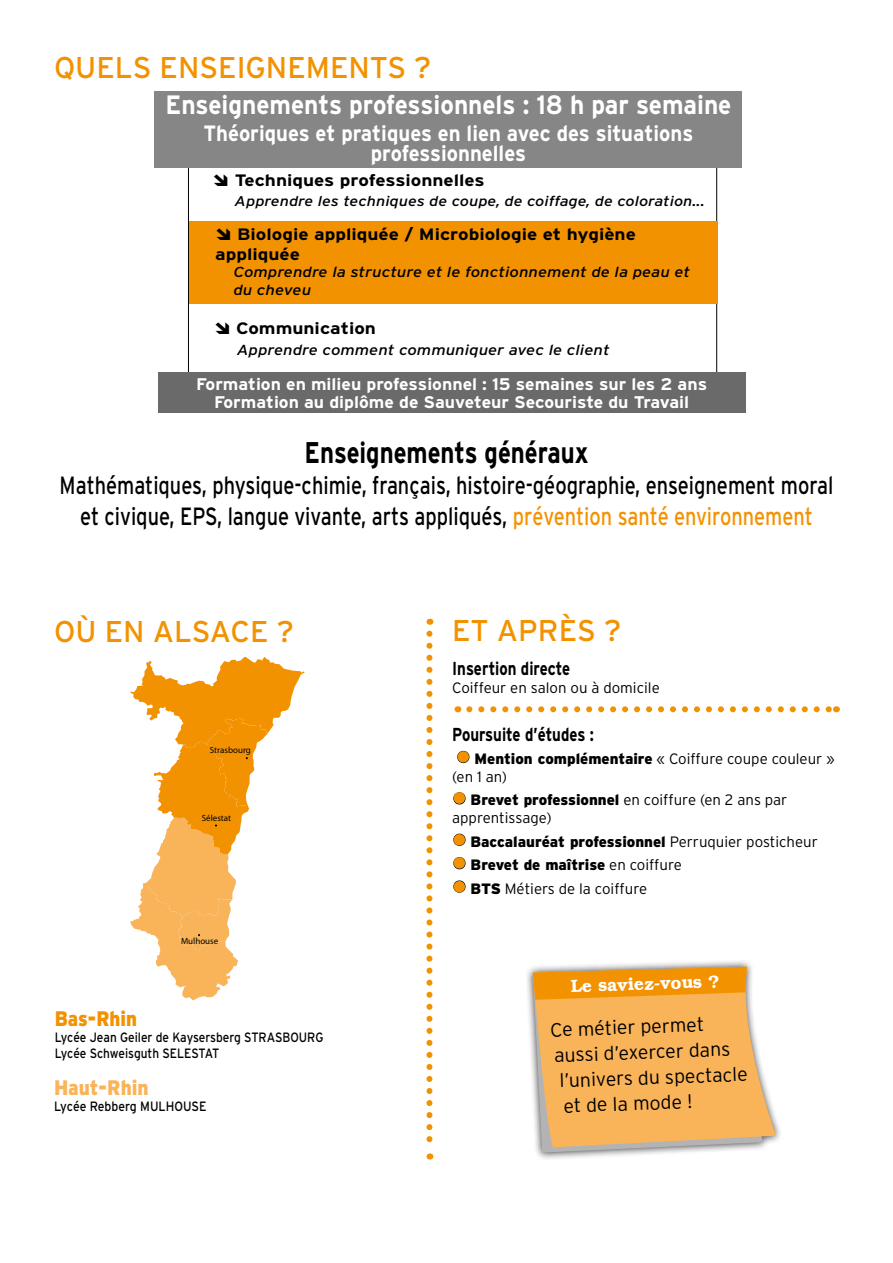
<style>
.page{position:relative;width:893px;height:1263px;background:#fff}
.page>*{position:absolute;margin:0;border:0;box-sizing:border-box;transform-origin:0 0}
.t1{font:30px "Interstate";color:#f39200}
.t2{font:700 29.85px "Interstate";color:#000;scale:.8 1}
.t3{font:700 26.55px "Interstate";color:#fff;scale:.92 1}
.t4{font:24.9px/30.6px "Interstate";color:#000;text-align:center;scale:.8 1}
.t5{font:700 22.05px/19.5px "Interstate";color:#fff;text-align:center;scale:.92 1}
.t6{font:900 21px "Interstate";color:#f9b359;scale:.9 1}
.t7{font:900 21px "Interstate";color:#f39200;scale:.88 1}
.t8{font:300 19.5px "Interstate";color:#000}
.t9{font:700 18.75px "Interstate";color:#000;scale:.8 1}
.t10{font:600 17.4px "Bookman";color:#fff}
.t11{font:700 16.8px/18.5px "Interstate";color:#fff;text-align:center;scale:1.05 1}
.t12{font:700 16.5px/19.8px "Interstate";color:#000;scale:1.15 1}
.t13{font:300 15px/18px "Interstate";color:#000}
.t14{font:900 15px "Interstate";color:#000}
.t15{font:italic 14.55px/17.5px "Interstate";color:#000;scale:1.15 1}
.t16{font:italic 14.1px "Interstate";color:#000;scale:1.15 1}
.t17{font:13.5px/16.2px "Interstate";color:#000;scale:.88 1}
.t18{font:13.5px "Interstate";color:#000;scale:.9 1}
.t19{font:9px "Myriad Pro";color:#000}
.s1{color:#f39200}
.s2{font-weight:900}
.s3{font-weight:300}
</style>
<div class="page">
<div style="left:189px;top:221px;width:528px;height:83px;background:#f39200"></div>
<svg style="left:457px;top:750px;width:13px;height:13px"></svg>
<svg style="left:453px;top:792px;width:13px;height:13px"></svg>
<svg style="left:453px;top:833px;width:13px;height:13px"></svg>
<svg style="left:453px;top:857px;width:13px;height:12px"></svg>
<svg style="left:453px;top:880px;width:13px;height:13px"></svg>
<div style="left:525px;top:959px;width:258px;height:202px;background:#000;opacity:.75"></div>
<svg style="left:533px;top:967px;width:243px;height:185px;background:#f1b463"></svg>
<div style="left:155px;top:91px;width:587px;height:76px;background:#868686"></div>
<div style="left:158px;top:373px;width:587px;height:40px;background:#6a6a6a"></div>
<svg style="left:426px;top:634px;width:6px;height:525px"></svg>
<svg style="left:469px;top:706px;width:361px;height:6px"></svg>
<svg style="left:130px;top:657px;width:175px;height:343px"></svg>
<h1 class="t1" style="left:54px;top:49px;width:379px">Quels enseignements ?</h1>
<h3 class="t3" style="left:165px;top:89px;width:617px">Enseignements professionnels : 18 h par semaine</h3>
<h3 class="t5" style="left:204px;top:124px;width:534px">Théoriques et pratiques en lien avec des situations professionnelles</h3>
<p class="t12" style="left:235px;top:170px;width:219px">Techniques professionnelles</p>
<p class="t16" style="left:235px;top:192px;width:410px">Apprendre les techniques de coupe, de coiffage, de coloration...</p>
<p class="t12" style="left:215px;top:224px;width:367px;text-indent:22px">Biologie appliquée / Microbiologie et hygiène appliquée</p>
<p class="t15" style="left:233px;top:263px;width:399px">Comprendre la structure et le fonctionnement de la peau et du cheveu</p>
<p class="t12" style="left:236px;top:318px;width:123px">Communication</p>
<p class="t15" style="left:237px;top:341px;width:326px">Apprendre comment communiquer avec le client</p>
<p class="t11" style="left:196px;top:374px;width:488px">Formation en milieu professionnel : 15 semaines sur les 2 ans<br>Formation au diplôme de Sauveteur Secouriste du Travail</p>
<h2 class="t2" style="left:304px;top:435px;width:356px">Enseignements généraux</h2>
<h3 class="t4" style="left:60px;top:470px;width:969px">Mathématiques, physique-chimie, français, histoire-géographie, enseignement moral et civique, EPS, langue vivante, arts appliqués, <span class="s1">prévention santé environnement</span></h3>
<h1 class="t1" style="left:54px;top:613px;width:176px">Où en alsace</h1>
<h1 class="t1" style="left:277px;top:613px;width:19px">?</h1>
<p class="t19" style="left:210px;top:744px;width:43px">Strasbourg</p>
<p class="t19" style="left:202px;top:813px;width:31px">Sélestat</p>
<p class="t19" style="left:181px;top:935px;width:39px">Mulhouse</p>
<h3 class="t7" style="left:55px;top:1005px;width:95px">Bas-Rhin</h3>
<p class="t17" style="left:55px;top:1029px;width:278px">Lycée Jean Geiler de Kaysersberg STRASBOURG<br>Lycée Schweisguth SELESTAT</p>
<h3 class="t6" style="left:54px;top:1075px;width:107px">Haut-Rhin</h3>
<p class="t18" style="left:54px;top:1098px;width:106px">Lycée Rebberg MUL</p>
<p class="t18" style="left:166px;top:1098px;width:20px">HOUS</p>
<p class="t18" style="left:199px;top:1098px;width:10px">E</p>
<h1 class="t1" style="left:452px;top:612px;width:170px">Et après ?</h1>
<p class="t9" style="left:452px;top:657px;width:149px">Insertion directe</p>
<p class="t13" style="left:452px;top:678px;width:209px">Coiffeur en salon ou à domicile</p>
<p class="t9" style="left:452px;top:723px;width:179px">Poursuite d’études :</p>
<p class="t13" style="left:452px;top:750px;width:384px"><span class="s1">●</span> <span class="s2">Mention complémentaire</span> « Coiffure coupe couleur » (en 1 an)</p>
<p class="t13" style="left:452px;top:791px;width:337px"><span class="s1">●</span> <span class="s2">Brevet professionnel</span> en coiffure (en 2 ans par apprentissage)</p>
<p class="t14" style="left:452px;top:832px;width:367px"><span class="s1">●</span> Baccalauréat professionnel <span class="s3">Perruquier posticheur</span></p>
<p class="t14" style="left:452px;top:856px;width:231px"><span class="s1">●</span> Brevet de maîtrise <span class="s3">en coiffure</span></p>
<p class="t13" style="left:452px;top:879px;width:197px"><span class="s1">●</span> <span class="s2">BTS</span> Métiers de la coiffure</p>
<p class="t10" style="left:570px;top:976px;width:150px;rotate:-2deg">Le saviez-vous ?</p>
<h3 class="t8" style="left:550px;top:1018px;width:155px;rotate:-2deg">Ce métier permet</h3>
<h3 class="t8" style="left:554px;top:1043px;width:178px;rotate:-2deg">aussi d’exercer dans</h3>
<h3 class="t8" style="left:559px;top:1068px;width:190px;rotate:-2deg">l’univers du spectacle</h3>
<h3 class="t8" style="left:563px;top:1094px;width:130px;rotate:-2deg">et de la mode !</h3>
</div>
